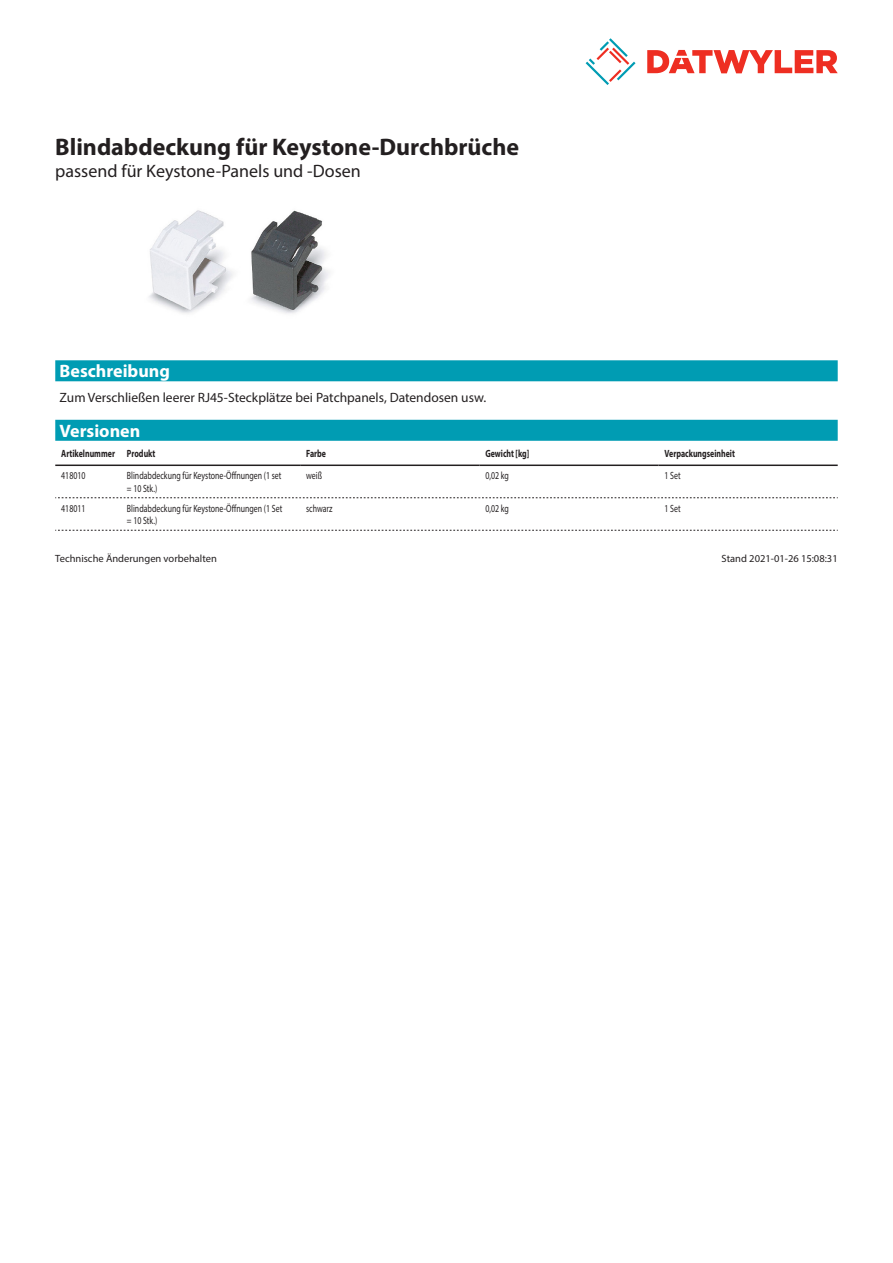
<style>
.page{position:relative;width:893px;height:1263px;background:#fff}
.page>*{position:absolute;margin:0;border:0;box-sizing:border-box;transform-origin:0 0}
.Product_Head{font:700 24px "Myriad Pro";color:#231f20}
.SubHead{font:18px "Myriad Pro";color:#231f20}
.Standard_Head_Proper{font:700 18px "Myriad Pro";color:#fff}
.Standard_text{font:13.5px "Myriad Pro";color:#231f20}
.myriadlight{font:10.5px/12.6px "Myriad Pro";color:#231f20;scale:.75 1}
.myriadbold{font:700 10.5px "Myriad Pro";color:#231f20;scale:.75 1}
.Footnote{font:10.5px "Myriad Pro";color:#231f20}
</style>
<div class="page">
<svg style="left:586px;top:38px;width:49px;height:47px"></svg>
<svg style="left:647px;top:50px;width:191px;height:23px"></svg>
<img style="left:149px;top:210px;width:181px;height:104px">
<div style="left:55px;top:420px;width:783px;height:21px;background:#009cb3"></div>
<hr style="left:55px;top:464px;width:66px;height:2px;background:#231f20">
<hr style="left:121px;top:464px;width:179px;height:2px;background:#231f20">
<hr style="left:300px;top:464px;width:179px;height:2px;background:#231f20">
<hr style="left:479px;top:464px;width:179px;height:2px;background:#231f20">
<hr style="left:658px;top:464px;width:180px;height:2px;background:#231f20">
<svg style="left:55px;top:497px;width:783px;height:1px"></svg>
<svg style="left:55px;top:530px;width:783px;height:1px"></svg>
<div style="left:55px;top:360px;width:783px;height:21px;background:#009cb3"></div>
<p class="Product_Head" style="left:55px;top:131px;width:465px">Blindabdeckung für Keystone-Durchbrüche</p>
<p class="SubHead" style="left:55px;top:160px;width:307px">passend für Keystone-Panels und -Dosen</p>
<p class="Standard_Head_Proper" style="left:60px;top:359px;width:112px">Beschreibung</p>
<p class="Standard_text" style="left:60px;top:389px;width:428px">Zum Verschließen leerer RJ45-Steckplätze bei Patchpanels, Datendosen usw.</p>
<p class="Standard_Head_Proper" style="left:60px;top:419px;width:82px">Versionen</p>
<p class="myriadbold" style="left:61px;top:446px;width:73px">Artikelnummer</p>
<p class="myriadbold" style="left:127px;top:446px;width:39px">Produkt</p>
<p class="myriadbold" style="left:306px;top:446px;width:28px">Farbe</p>
<p class="myriadbold" style="left:485px;top:446px;width:60px">Gewicht [kg]</p>
<p class="myriadbold" style="left:664px;top:446px;width:95px">Verpackungseinheit</p>
<p class="myriadlight" style="left:61px;top:469px;width:34px">418010</p>
<p class="myriadlight" style="left:127px;top:469px;width:208px">Blindabdeckung für Keystone-Öffnungen (1 set = 10 Stk.)</p>
<p class="myriadlight" style="left:306px;top:469px;width:23px">weiß</p>
<p class="myriadlight" style="left:485px;top:469px;width:33px">0,02 kg</p>
<p class="myriadlight" style="left:664px;top:469px;width:23px">1 Set</p>
<p class="myriadlight" style="left:61px;top:502px;width:34px">418011</p>
<p class="myriadlight" style="left:127px;top:502px;width:209px">Blindabdeckung für Keystone-Öffnungen (1 Set = 10 Stk.)</p>
<p class="myriadlight" style="left:306px;top:502px;width:37px">schwarz</p>
<p class="myriadlight" style="left:485px;top:502px;width:33px">0,02 kg</p>
<p class="myriadlight" style="left:664px;top:502px;width:23px">1 Set</p>
<p class="Footnote" style="left:55px;top:552px;width:163px">Technische Änderungen vorbehalten</p>
<p class="Footnote" style="left:722px;top:552px;width:118px">Stand 2021-01-26 15:08:31</p>
</div>
